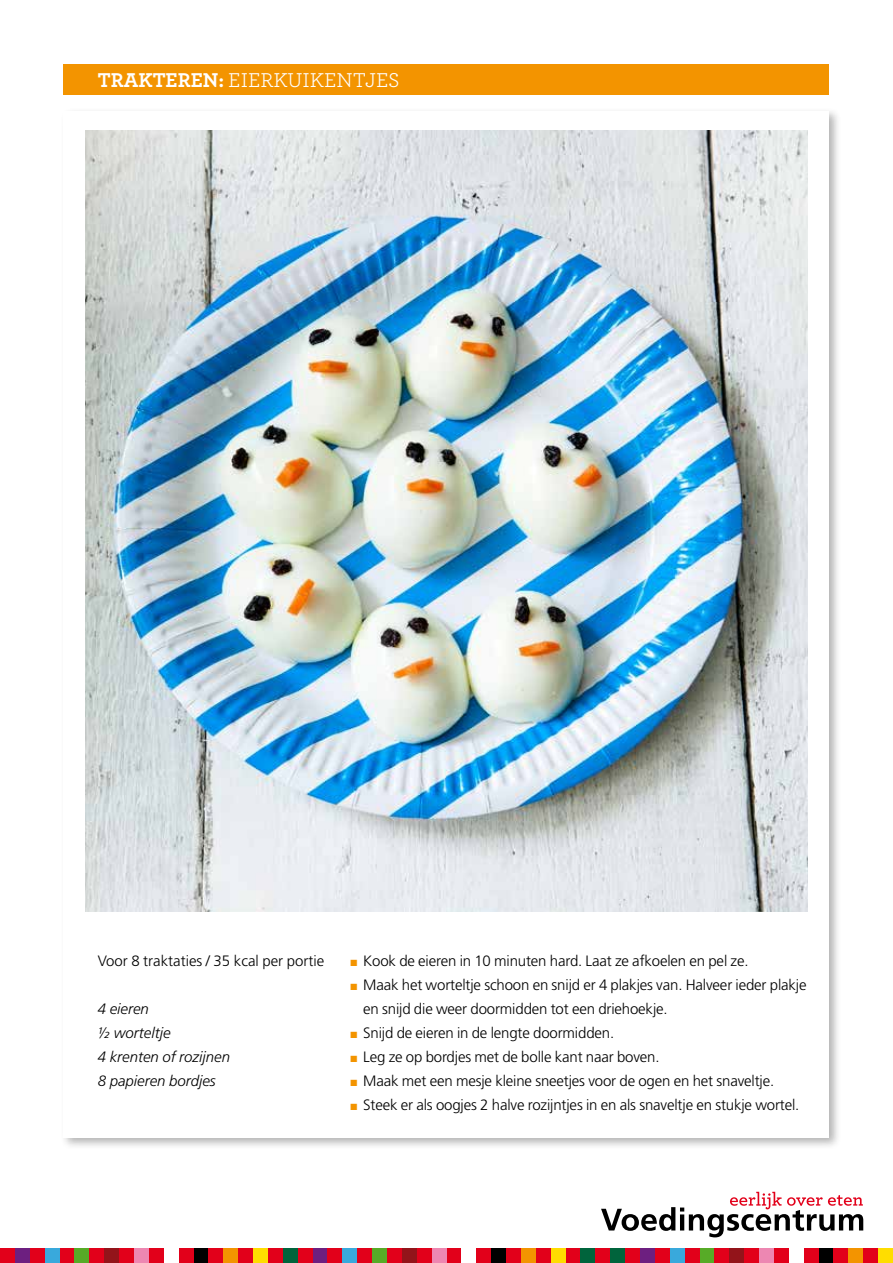
<style>
.page{position:relative;width:893px;height:1263px;background:#fff}
.page>*{position:absolute;margin:0;border:0;box-sizing:border-box;transform-origin:0 0}
.t1{font:21px "Archer";color:#fff}
.t2{font:300 15px/24px "Frutiger";letter-spacing:-.01em;color:#000}
.t3{font:italic 300 15px/24px "Frutiger";color:#000}
.s1{font-weight:700}
.s2{color:#f39400}
</style>
<div class="page">
<svg style="left:601px;top:1192px;width:262px;height:45px"></svg>
<svg style="left:595px;top:1248px;width:2px;height:15px"></svg>
<div style="left:580px;top:1248px;width:15px;height:15px;background:#00643c"></div>
<div style="left:565px;top:1248px;width:15px;height:15px;background:#e2001a"></div>
<div style="left:551px;top:1248px;width:14px;height:15px;background:#fd0"></div>
<div style="left:536px;top:1248px;width:15px;height:15px;background:#e2001a"></div>
<div style="left:506px;top:1248px;width:15px;height:15px;background:#e2001a"></div>
<div style="left:491px;top:1248px;width:15px;height:15px;background:#000"></div>
<div style="left:476px;top:1248px;width:15px;height:15px;background:#e2001a"></div>
<div style="left:446px;top:1248px;width:15px;height:15px;background:#e2001a"></div>
<div style="left:432px;top:1248px;width:14px;height:15px;background:#ed87b2"></div>
<div style="left:417px;top:1248px;width:15px;height:15px;background:#e2001a"></div>
<div style="left:402px;top:1248px;width:15px;height:15px;background:#93141a"></div>
<div style="left:387px;top:1248px;width:15px;height:15px;background:#e2001a"></div>
<div style="left:372px;top:1248px;width:15px;height:15px;background:#57ab27"></div>
<div style="left:357px;top:1248px;width:15px;height:15px;background:#e2001a"></div>
<div style="left:342px;top:1248px;width:15px;height:15px;background:#39a9dc"></div>
<div style="left:327px;top:1248px;width:15px;height:15px;background:#e2001a"></div>
<div style="left:312px;top:1248px;width:15px;height:15px;background:#6d1f80"></div>
<div style="left:298px;top:1248px;width:14px;height:15px;background:#e2001a"></div>
<div style="left:283px;top:1248px;width:15px;height:15px;background:#00643c"></div>
<div style="left:268px;top:1248px;width:15px;height:15px;background:#e2001a"></div>
<div style="left:253px;top:1248px;width:15px;height:15px;background:#fd0"></div>
<div style="left:238px;top:1248px;width:15px;height:15px;background:#e2001a"></div>
<div style="left:223px;top:1248px;width:15px;height:15px;background:#f39400"></div>
<div style="left:521px;top:1248px;width:15px;height:15px;background:#f39400"></div>
<div style="left:208px;top:1248px;width:15px;height:15px;background:#e2001a"></div>
<div style="left:193px;top:1248px;width:15px;height:15px;background:#000"></div>
<div style="left:179px;top:1248px;width:14px;height:15px;background:#e2001a"></div>
<div style="left:149px;top:1248px;width:15px;height:15px;background:#e2001a"></div>
<div style="left:134px;top:1248px;width:15px;height:15px;background:#ed87b2"></div>
<div style="left:119px;top:1248px;width:15px;height:15px;background:#e2001a"></div>
<div style="left:104px;top:1248px;width:15px;height:15px;background:#93141a"></div>
<div style="left:89px;top:1248px;width:15px;height:15px;background:#e2001a"></div>
<div style="left:74px;top:1248px;width:15px;height:15px;background:#57ab27"></div>
<div style="left:60px;top:1248px;width:14px;height:15px;background:#e2001a"></div>
<div style="left:45px;top:1248px;width:15px;height:15px;background:#39a9dc"></div>
<div style="left:30px;top:1248px;width:15px;height:15px;background:#e2001a"></div>
<div style="left:15px;top:1248px;width:15px;height:15px;background:#6d1f80"></div>
<div style="left:0;top:1248px;width:15px;height:15px;background:#e2001a"></div>
<div style="left:878px;top:1248px;width:15px;height:15px;background:#fd0"></div>
<div style="left:863px;top:1248px;width:15px;height:15px;background:#e2001a"></div>
<div style="left:848px;top:1248px;width:15px;height:15px;background:#f39400"></div>
<div style="left:833px;top:1248px;width:15px;height:15px;background:#e2001a"></div>
<div style="left:818px;top:1248px;width:15px;height:15px;background:#000"></div>
<div style="left:804px;top:1248px;width:14px;height:15px;background:#e2001a"></div>
<div style="left:774px;top:1248px;width:15px;height:15px;background:#e2001a"></div>
<div style="left:759px;top:1248px;width:15px;height:15px;background:#ed87b2"></div>
<div style="left:744px;top:1248px;width:15px;height:15px;background:#e2001a"></div>
<div style="left:729px;top:1248px;width:15px;height:15px;background:#93141a"></div>
<div style="left:714px;top:1248px;width:15px;height:15px;background:#e2001a"></div>
<div style="left:699px;top:1248px;width:15px;height:15px;background:#57ab27"></div>
<div style="left:685px;top:1248px;width:14px;height:15px;background:#e2001a"></div>
<div style="left:670px;top:1248px;width:15px;height:15px;background:#39a9dc"></div>
<div style="left:655px;top:1248px;width:15px;height:15px;background:#e2001a"></div>
<div style="left:640px;top:1248px;width:15px;height:15px;background:#6d1f80"></div>
<div style="left:625px;top:1248px;width:15px;height:15px;background:#e2001a"></div>
<div style="left:610px;top:1248px;width:15px;height:15px;background:#00643c"></div>
<div style="left:597px;top:1248px;width:13px;height:15px;background:#e2001a"></div>
<div style="left:60px;top:107px;width:782px;height:1042px;background:#000;opacity:.3"></div>
<div style="left:64px;top:111px;width:765px;height:1026px;background:#fff"></div>
<img style="left:85px;top:131px;width:723px;height:781px">
<div style="left:64px;top:64px;width:765px;height:30px;background:#f39400"></div>
<h1 class="t1" style="left:98px;top:66px;width:303px"><span class="s1">TRAKTEREN:</span> EIERKUIKENTJES</h1>
<p class="t2" style="left:98px;top:949px;width:228px">Voor 8 traktaties / 35 kcal per portie</p>
<p class="t3" style="left:98px;top:997px;width:134px">4 eieren<br>½ worteltje<br>4 krenten of rozijnen<br>8 papieren bordjes</p>
<p class="t2" style="left:350px;top:949px;width:400px"><span class="s2">■</span> Kook de eieren in 10 minuten hard. Laat ze afkoelen en pel ze.</p>
<p class="t2" style="left:363px;top:973px;width:445px;text-indent:-13px"><span class="s2">■</span> Maak het worteltje schoon en snijd er 4 plakjes van. Halveer ieder plakje en snijd die weer doormidden tot een driehoekje.</p>
<p class="t2" style="left:350px;top:1021px;width:265px"><span class="s2">■</span> Snijd de eieren in de lengte doormidden.</p>
<p class="t2" style="left:350px;top:1045px;width:311px"><span class="s2">■</span> Leg ze op bordjes met de bolle kant naar boven.</p>
<p class="t2" style="left:350px;top:1069px;width:425px"><span class="s2">■</span> Maak met een mesje kleine sneetjes voor de ogen en het snaveltje.</p>
<p class="t2" style="left:350px;top:1093px;width:450px"><span class="s2">■</span> Steek er als oogjes 2 halve rozijntjes in en als snaveltje en stukje wortel.</p>
</div>
